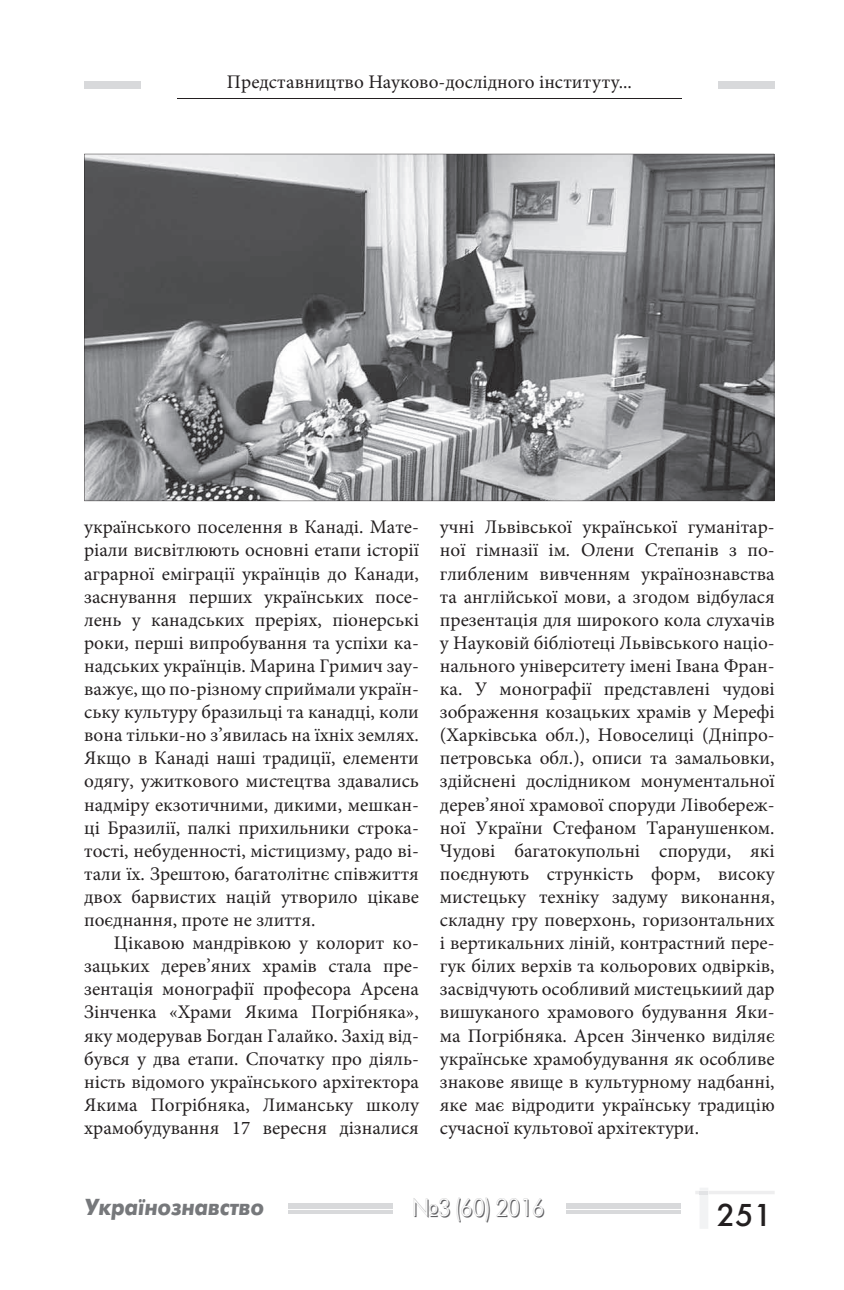
<style>
.page{position:relative;width:844px;height:1290px;background:#fff}
.page>*{position:absolute;margin:0;border:0;box-sizing:border-box;transform-origin:0 0}
.t1{font:31.5px "Futura Futuris";color:#231f20}
.t2{font:24.5px "Futura Futuris Shadow";color:#5f5f62;scale:.93 1}
.t3{font:italic 700 23.1px "Futura Futuris";color:#76787b;scale:.91 1}
.t4{font:19.25px/23.1px "Minion Pro";color:#231f20;text-align:justify}
.s1{font-style:italic}
</style>
<div class="page">
<hr style="left:85px;top:82px;width:56px;height:2px;background:#d8d9db">
<hr style="left:85px;top:85px;width:56px;height:1px;background:#d8d9db">
<hr style="left:85px;top:87px;width:56px;height:2px;background:#d8d9db">
<hr style="left:718px;top:82px;width:56px;height:2px;background:#d8d9db">
<hr style="left:718px;top:85px;width:56px;height:1px;background:#d8d9db">
<hr style="left:718px;top:87px;width:56px;height:2px;background:#d8d9db">
<hr style="left:177px;top:98px;width:504px;height:1px;background:#231f20">
<hr style="left:288px;top:1203px;width:104px;height:3px;background:#d8d9db">
<hr style="left:288px;top:1207px;width:104px;height:2px;background:#d8d9db">
<hr style="left:288px;top:1210px;width:104px;height:3px;background:#d8d9db">
<hr style="left:566px;top:1203px;width:114px;height:3px;background:#d8d9db">
<hr style="left:566px;top:1207px;width:114px;height:2px;background:#d8d9db">
<hr style="left:566px;top:1210px;width:114px;height:3px;background:#d8d9db">
<hr style="left:708px;top:1191px;width:66px;height:3px;background:#eeeeef">
<svg style="left:695px;top:1188px;width:13px;height:41px"></svg>
<svg style="left:84px;top:154px;width:690px;height:347px;background:#88898b"></svg>
<p class="t4" style="left:227px;top:71px;width:406px">Представництво Науково-дослідного інституту...</p>
<p class="t4" style="left:84px;top:516px;width:336px">українського поселення в Канаді. Мате&shy;ріали висвітлюють основні етапи історії аграрної еміграції українців до Канади, заснування перших українських посе&shy;лень у канадських преріях, піонерські роки, перші випробування та успіхи ка&shy;надських українців. Марина Гримич зау&shy;важує, що по-різному сприймали україн&shy;ську культуру бразильці та канадці, коли вона тільки-но з’явилась на їхніх землях.<br>Якщо в Канаді наші традиції, елементи одягу, ужиткового мистецтва здавались надміру екзотичними, дикими, мешкан&shy;ці Бразилії, палкі прихильники строка&shy;тості, небуденності, містицизму, радо ві&shy;тали їх. Зрештою, багатолітнє співжиття двох барвистих націй утворило цікаве поєднання, проте не злиття.</p>
<p class="t4" style="left:84px;top:931px;width:336px;text-indent:30px">Цікавою мандрівкою у колорит ко&shy;зацьких дерев’яних храмів стала пре&shy;зентація монографії професора Арсена Зінченка «Храми Якима Погрібняка», яку модерував Богдан Галайко. Захід від&shy;бувся у два етапи. Спочатку про діяль&shy;ність відомого українського архітектора Якима Погрібняка, Лиманську школу храмобудування 17 вересня дізналися</p>
<p class="t4" style="left:440px;top:516px;width:336px">учні Львівської української гуманітар&shy;ної гімназії ім<span class="s1">.</span> Олени Степанів з по&shy;глибленим вивченням українознавства та англійської мови, а згодом відбулася презентація для широкого кола слухачів у Науковій бібліотеці Львівського націо&shy;нального університету імені Івана Фран&shy;ка. У монографії представлені чудові зображення козацьких храмів у Мерефі (Харківська обл.), Новоселиці (Дніпро&shy;петровська обл.), описи та замальовки, здійснені дослідником монументальної дерев’яної храмової споруди Лівобереж&shy;ної України Стефаном Тарану шенком.<br>Чудові багатокупольні споруди, які поєднують стрункість форм, високу мистецьку техніку задуму виконання, складну гру поверхонь, горизонтальних і вертикальних ліній, контрастний пере&shy;гук білих верхів та кольорових одвірків, засвідчують особливий мистецькиий дар вишуканого храмового будування Яки&shy;ма Погрібняка. Арсен Зінченко виділяє українське храмобудування як особливе знакове явище в культурному надбанні, яке має відродити українську традицію сучасної культової архітектури.</p>
<p class="t3" style="left:84px;top:1193px;width:199px">Українознавство</p>
<p class="t2" style="left:412px;top:1194px;width:144px">№3 (60) 2016</p>
<h1 class="t1" style="left:716px;top:1195px;width:57px">251</h1>
</div>
